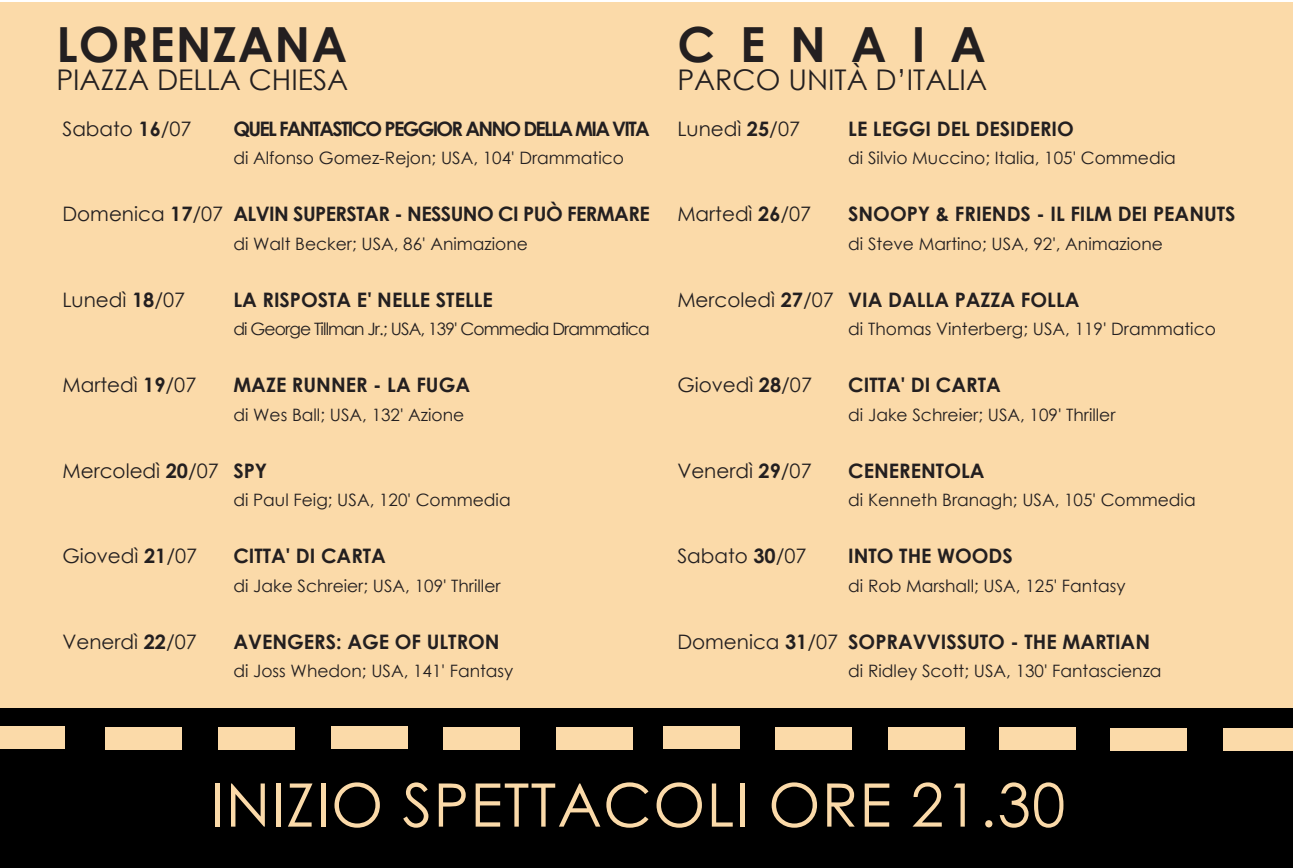
<style>
.page{position:relative;width:1293px;height:868px;background:#fff}
.page>*{position:absolute;margin:0;border:0;box-sizing:border-box;transform-origin:0 0}
.t1{font:60px "Century Gothic";letter-spacing:.02em;color:#fbdaa9}
.t2{font:700 48.3px "Century Gothic";letter-spacing:.02em;color:#231f20}
.t3{font:28.5px "Century Gothic";color:#231f20}
.t4{font:700 19.8px "Century Gothic";color:#231f20}
.t5{font:19.8px "Century Gothic";color:#231f20}
.t6{font:700 19.8px "Century Gothic";letter-spacing:-.085em;color:#231f20}
.t7{font:700 19.8px "Century Gothic";letter-spacing:-.03em;color:#231f20}
.t8{font:17.1px "Century Gothic";color:#231f20}
.t9{font:17.1px "Century Gothic";letter-spacing:-.05em;color:#231f20}
.s1{font-weight:700}
</style>
<div class="page">
<div style="left:0;top:2px;width:1292px;height:840px;background:#fbdaa9"></div>
<div style="left:0;top:708px;width:1292px;height:159px;background:#000"></div>
<div style="left:0;top:726px;width:65px;height:22px;background:#fbdaa9"></div>
<div style="left:105px;top:726px;width:77px;height:23px;background:#fbdaa9"></div>
<div style="left:218px;top:726px;width:77px;height:23px;background:#fbdaa9"></div>
<div style="left:331px;top:726px;width:77px;height:22px;background:#fbdaa9"></div>
<div style="left:442px;top:726px;width:77px;height:23px;background:#fbdaa9"></div>
<div style="left:556px;top:726px;width:76px;height:23px;background:#fbdaa9"></div>
<div style="left:663px;top:726px;width:77px;height:22px;background:#fbdaa9"></div>
<div style="left:775px;top:726px;width:76px;height:23px;background:#fbdaa9"></div>
<div style="left:888px;top:726px;width:77px;height:23px;background:#fbdaa9"></div>
<div style="left:998px;top:727px;width:77px;height:22px;background:#fbdaa9"></div>
<div style="left:1110px;top:727px;width:76px;height:23px;background:#fbdaa9"></div>
<div style="left:1223px;top:727px;width:69px;height:23px;background:#fbdaa9"></div>
<h2 class="t2" style="left:56px;top:8px;width:292px">LORENZANA</h2>
<h3 class="t3" style="left:56px;top:60px;width:293px">PIAZZA DELLA CHIESA</h3>
<h2 class="t2" style="left:677px;top:8px;width:310px">CENAIA</h2>
<h3 class="t3" style="left:677px;top:60px;width:311px">PARCO UNITÀ D’ITALIA</h3>
<p class="t5" style="left:62px;top:115px;width:131px">Sabato <span class="s1">16</span>/07</p>
<p class="t5" style="left:62px;top:200px;width:162px">Domenica <span class="s1">17</span>/07</p>
<p class="t6" style="left:233px;top:114px;width:418px">QUEL FANTASTICO PEGGIOR ANNO DELLA MIA VITA</p>
<p class="t8" style="left:233px;top:146px;width:392px">di Alfonso Gomez-Rejon; USA, 104' Drammatico</p>
<p class="t7" style="left:233px;top:199px;width:418px">ALVIN SUPERSTAR - NESSUNO CI PUÒ FERMARE</p>
<p class="t8" style="left:233px;top:232px;width:296px">di Walt Becker; USA, 86' Animazione</p>
<p class="t5" style="left:677px;top:115px;width:124px">Lunedì <span class="s1">25</span>/07</p>
<p class="t5" style="left:677px;top:200px;width:135px">Martedì <span class="s1">26</span>/07</p>
<p class="t4" style="left:848px;top:114px;width:227px">LE LEGGI DEL DESIDERIO</p>
<p class="t8" style="left:848px;top:146px;width:329px">di Silvio Muccino; Italia, 105' Commedia</p>
<p class="t4" style="left:848px;top:199px;width:389px">SNOOPY &amp; FRIENDS - IL FILM DEI PEANUTS</p>
<p class="t8" style="left:848px;top:232px;width:316px">di Steve Martino; USA, 92', Animazione</p>
<p class="t5" style="left:62px;top:286px;width:124px">Lunedì <span class="s1">18</span>/07</p>
<p class="t5" style="left:62px;top:371px;width:135px">Martedì <span class="s1">19</span>/07</p>
<p class="t4" style="left:233px;top:284px;width:261px">LA RISPOSTA E' NELLE STELLE</p>
<p class="t9" style="left:233px;top:317px;width:418px">di George Tillman Jr.; USA, 139' Commedia Drammatica</p>
<p class="t4" style="left:233px;top:370px;width:238px">MAZE RUNNER - LA FUGA</p>
<p class="t8" style="left:233px;top:402px;width:232px">di Wes Ball; USA, 132' Azione</p>
<p class="t5" style="left:677px;top:286px;width:158px">Mercoledì <span class="s1">27</span>/07</p>
<p class="t5" style="left:677px;top:371px;width:136px">Giovedì <span class="s1">28</span>/07</p>
<p class="t4" style="left:848px;top:284px;width:233px">VIA DALLA PAZZA FOLLA</p>
<p class="t8" style="left:848px;top:317px;width:369px">di Thomas Vinterberg; USA, 119' Drammatico</p>
<p class="t4" style="left:848px;top:370px;width:154px">CITTA' DI CARTA</p>
<p class="t8" style="left:848px;top:402px;width:269px">di Jake Schreier; USA, 109' Thriller</p>
<p class="t5" style="left:62px;top:457px;width:158px">Mercoledì <span class="s1">20</span>/07</p>
<p class="t5" style="left:62px;top:542px;width:136px">Giovedì <span class="s1">21</span>/07</p>
<p class="t4" style="left:233px;top:455px;width:35px">SPY</p>
<p class="t8" style="left:233px;top:488px;width:279px">di Paul Feig; USA, 120' Commedia</p>
<p class="t4" style="left:233px;top:541px;width:154px">CITTA' DI CARTA</p>
<p class="t8" style="left:233px;top:573px;width:269px">di Jake Schreier; USA, 109' Thriller</p>
<p class="t5" style="left:62px;top:627px;width:136px">Venerdì <span class="s1">22</span>/07</p>
<p class="t4" style="left:233px;top:626px;width:268px">AVENGERS: AGE OF ULTRON</p>
<p class="t8" style="left:233px;top:659px;width:281px">di Joss Whedon; USA, 141' Fantasy</p>
<p class="t5" style="left:677px;top:457px;width:136px">Venerdì <span class="s1">29</span>/07</p>
<p class="t5" style="left:677px;top:542px;width:131px">Sabato <span class="s1">30</span>/07</p>
<p class="t5" style="left:677px;top:627px;width:162px">Domenica <span class="s1">31</span>/07</p>
<p class="t4" style="left:848px;top:455px;width:138px">CENERENTOLA</p>
<p class="t8" style="left:848px;top:488px;width:349px">di Kenneth Branagh; USA, 105' Commedia</p>
<p class="t4" style="left:848px;top:541px;width:166px">INTO THE WOODS</p>
<p class="t8" style="left:848px;top:573px;width:279px">di Rob Marshall; USA, 125' Fantasy</p>
<p class="t4" style="left:848px;top:626px;width:303px">SOPRAVVISSUTO - THE MARTIAN</p>
<p class="t8" style="left:848px;top:659px;width:315px">di Ridley Scott; USA, 130' Fantascienza</p>
<h1 class="t1" style="left:211px;top:762px;width:856px">INIZIO SPETTACOLI ORE 21.30</h1>
</div>
